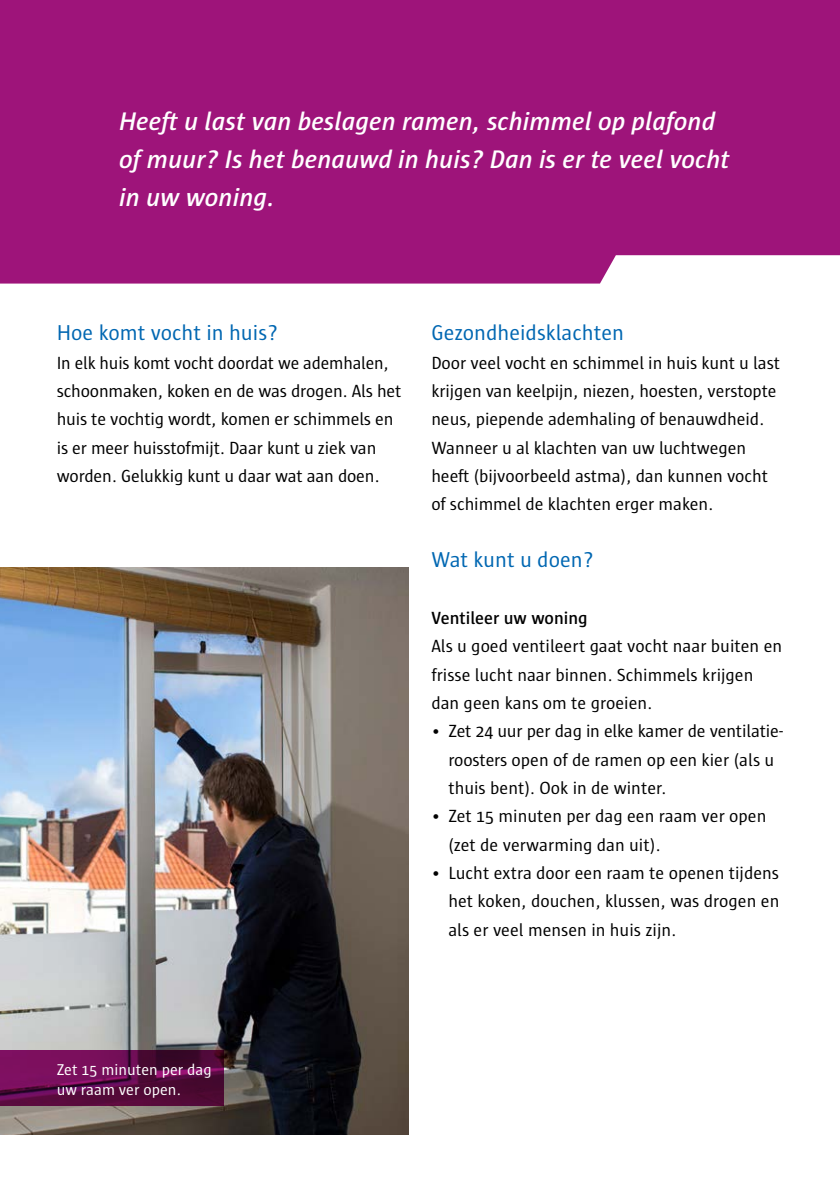
<style>
.page{position:relative;width:840px;height:1191px;background:#fff}
.page>*{position:absolute;margin:0;border:0;box-sizing:border-box;transform-origin:0 0}
.t1{font:italic 600 26px/38px "Sun";color:#fff}
.t2{font:22px "Sun";color:#0067b2}
.t3{font:18px/28.4px "Sun";letter-spacing:-.005em;color:#000}
.t4{font:600 18px "Sun";color:#000}
.t5{font:16px/20px "Sun";color:#fff}
</style>
<div class="page">
<img style="left:0;top:567px;width:408px;height:567px">
<div style="left:0;top:0;width:839px;height:283px;background:#9e147a"></div>
<svg style="left:0;top:1050px;width:224px;height:56px;background:#600b46"></svg>
<h1 class="t1" style="left:119px;top:102px;width:611px">Heeft u last van beslagen ramen, schimmel op plafond of muur? Is het benauwd in huis? Dan is er te veel vocht in uw woning.</h1>
<p class="t2" style="left:57px;top:321px;width:223px">Hoe komt vocht in huis?</p>
<p class="t3" style="left:57px;top:348px;width:346px">In elk huis komt vocht doordat we ademhalen, schoonmaken, koken en de was drogen. Als het huis te vochtig wordt, komen er schimmels en is er meer huisstofmijt. Daar kunt u ziek van worden. Gelukkig kunt u daar wat aan doen.</p>
<p class="t2" style="left:431px;top:321px;width:194px">Gezondheidsklachten</p>
<p class="t3" style="left:431px;top:348px;width:350px">Door veel vocht en schimmel in huis kunt u last krijgen van keelpijn, niezen, hoesten, verstopte neus, piepende ademhaling of benauwdheid.<br>Wanneer u al klachten van uw luchtwegen heeft (bijvoorbeeld astma), dan kunnen vocht of schimmel de klachten erger maken.</p>
<p class="t2" style="left:431px;top:548px;width:164px">Wat kunt u doen?</p>
<p class="t4" style="left:431px;top:608px;width:158px">Ventileer uw woning</p>
<p class="t3" style="left:431px;top:632px;width:352px">Als u goed ventileert gaat vocht naar buiten en frisse lucht naar binnen. Schimmels krijgen dan geen kans om te groeien.</p>
<p class="t3" style="left:448px;top:717px;width:336px;text-indent:-17px">• Zet 24 uur per dag in elke kamer de ventilatie&shy;roosters open of de ramen op een kier (als u thuis bent). Ook in de winter.</p>
<p class="t3" style="left:448px;top:802px;width:319px;text-indent:-17px">• Zet 15 minuten per dag een raam ver open (zet de verwarming dan uit).</p>
<p class="t3" style="left:448px;top:859px;width:332px;text-align:justify;text-indent:-17px">• Lucht extra door een raam te openen tijdens het koken, douchen, klussen, was drogen en als er veel mensen in huis zijn.</p>
<p class="t5" style="left:57px;top:1059px;width:156px">Zet 15 minuten per dag uw raam ver open.</p>
</div>
